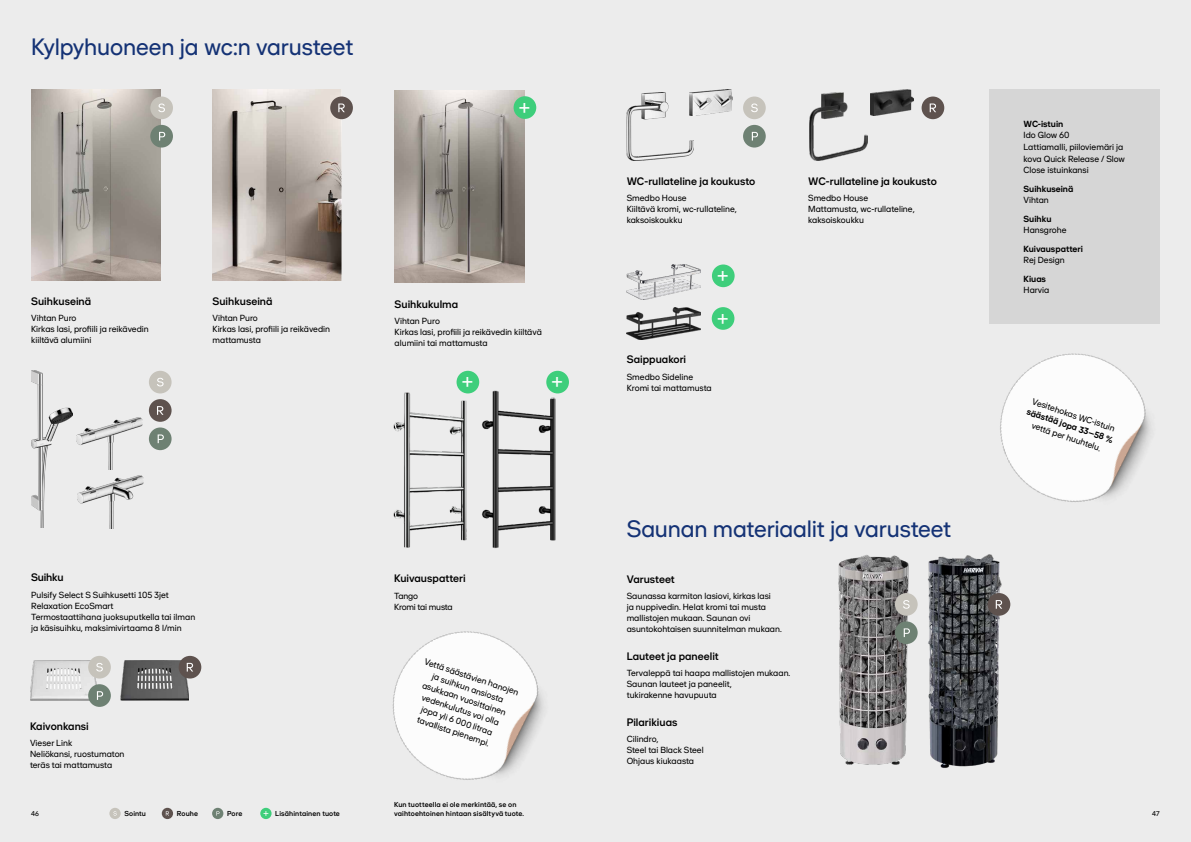
<style>
.page{position:relative;width:1191px;height:842px;background:#ececec}
.page>*{position:absolute;margin:0;border:0;box-sizing:border-box;transform-origin:0 0}
.t1{font:24px "Shape Sans";letter-spacing:-.01em;color:#143275}
.t2{font:21px "Shape Sans";color:#fff}
.t3{font:500 11px "Shape Sans";color:#000}
.t4{font:9px/11px "Shape Sans";color:#000}
.t5{font:700 9px "Shape Sans";color:#000}
.t6{font:9px/11px "Shape Sans";letter-spacing:-.02em;color:#000}
.t7{font:500 7.3px "Shape Sans";letter-spacing:.015em;color:#000}
.t8{font:7px "Shape Sans Display";color:#000}
</style>
<div class="page">
<img style="left:627px;top:307px;width:73px;height:32px">
<div style="left:712px;top:264px;width:22px;height:23px;background:#3ece7b;border-radius:50%"></div>
<img style="left:627px;top:264px;width:73px;height:36px">
<img style="left:693px;top:90px;width:39px;height:25px">
<img style="left:627px;top:92px;width:66px;height:69px">
<img style="left:870px;top:90px;width:43px;height:25px">
<img style="left:809px;top:92px;width:59px;height:69px">
<img style="left:31px;top:90px;width:129px;height:191px">
<img style="left:212px;top:90px;width:129px;height:191px">
<div style="left:150px;top:97px;width:23px;height:22px;background:#c6c3bb;border-radius:50%"></div>
<svg style="left:158px;top:104px;width:7px;height:8px"></svg>
<div style="left:150px;top:125px;width:23px;height:23px;background:#6e8173;border-radius:50%"></div>
<svg style="left:159px;top:132px;width:6px;height:9px"></svg>
<div style="left:743px;top:97px;width:22px;height:22px;background:#c6c3bb;border-radius:50%"></div>
<svg style="left:751px;top:104px;width:6px;height:8px"></svg>
<div style="left:743px;top:125px;width:22px;height:23px;background:#6e8173;border-radius:50%"></div>
<svg style="left:752px;top:132px;width:6px;height:9px"></svg>
<div style="left:330px;top:97px;width:23px;height:22px;background:#5e524e;border-radius:50%"></div>
<svg style="left:338px;top:104px;width:7px;height:8px"></svg>
<div style="left:921px;top:97px;width:23px;height:22px;background:#5e524e;border-radius:50%"></div>
<svg style="left:929px;top:104px;width:7px;height:8px"></svg>
<img style="left:392px;top:631px;width:152px;height:149px">
<img style="left:1000px;top:315px;width:160px;height:187px">
<div style="left:260px;top:808px;width:11px;height:11px;background:#3ece7b;border-radius:50%"></div>
<svg style="left:263px;top:811px;width:5px;height:5px"></svg>
<div style="left:109px;top:808px;width:12px;height:11px;background:#c6c3bb;border-radius:50%"></div>
<svg style="left:113px;top:811px;width:4px;height:5px"></svg>
<svg style="left:212px;top:808px;width:11px;height:11px"></svg>
<div style="left:162px;top:808px;width:11px;height:11px;background:#5e524e;border-radius:50%"></div>
<svg style="left:166px;top:811px;width:3px;height:5px"></svg>
<div style="left:711px;top:307px;width:23px;height:23px;background:#3ece7b;border-radius:50%"></div>
<img style="left:121px;top:661px;width:68px;height:39px">
<img style="left:30px;top:661px;width:68px;height:39px">
<img style="left:482px;top:390px;width:75px;height:159px">
<img style="left:393px;top:391px;width:74px;height:157px">
<div style="left:546px;top:371px;width:23px;height:22px;background:#3ece7b;border-radius:50%"></div>
<div style="left:456px;top:371px;width:23px;height:22px;background:#3ece7b;border-radius:50%"></div>
<div style="left:88px;top:656px;width:23px;height:22px;background:#c6c3bb;border-radius:50%"></div>
<svg style="left:96px;top:663px;width:7px;height:8px"></svg>
<div style="left:88px;top:684px;width:23px;height:23px;background:#6e8173;border-radius:50%"></div>
<svg style="left:97px;top:691px;width:6px;height:9px"></svg>
<div style="left:179px;top:656px;width:22px;height:22px;background:#5e524e;border-radius:50%"></div>
<svg style="left:187px;top:663px;width:6px;height:8px"></svg>
<div style="left:149px;top:371px;width:23px;height:22px;background:#c6c3bb;border-radius:50%"></div>
<svg style="left:157px;top:378px;width:7px;height:8px"></svg>
<div style="left:149px;top:427px;width:23px;height:23px;background:#6e8173;border-radius:50%"></div>
<svg style="left:158px;top:434px;width:6px;height:9px"></svg>
<div style="left:149px;top:399px;width:23px;height:23px;background:#5e524e;border-radius:50%"></div>
<svg style="left:157px;top:406px;width:6px;height:9px"></svg>
<img style="left:31px;top:371px;width:41px;height:156px">
<img style="left:77px;top:418px;width:65px;height:52px">
<img style="left:77px;top:476px;width:66px;height:52px">
<img style="left:927px;top:554px;width:84px;height:214px">
<img style="left:838px;top:555px;width:80px;height:210px">
<div style="left:895px;top:593px;width:22px;height:23px;background:#c6c3bb;border-radius:50%"></div>
<svg style="left:903px;top:600px;width:6px;height:9px"></svg>
<div style="left:895px;top:621px;width:22px;height:23px;background:#6e8173;border-radius:50%"></div>
<svg style="left:903px;top:628px;width:7px;height:9px"></svg>
<div style="left:987px;top:593px;width:23px;height:23px;background:#5e524e;border-radius:50%"></div>
<svg style="left:995px;top:600px;width:7px;height:9px"></svg>
<div style="left:989px;top:89px;width:170px;height:235px;background:#d6d6d6"></div>
<img style="left:395px;top:90px;width:130px;height:193px">
<div style="left:513px;top:96px;width:23px;height:23px;background:#3ece7b;border-radius:50%"></div>
<h1 class="t1" style="left:31px;top:32px;width:324px">Kylpyhuoneen ja wc:n varusteet</h1>
<h2 class="t2" style="left:519px;top:95px;width:13px">+</h2>
<p class="t3" style="left:31px;top:294px;width:62px">Suihkuseinä</p>
<p class="t4" style="left:31px;top:312px;width:119px">Vihtan Puro<br>Kirkas lasi, profiili ja reikävedin kiiltävä alumiini</p>
<p class="t3" style="left:212px;top:294px;width:62px">Suihkuseinä</p>
<p class="t4" style="left:212px;top:312px;width:119px">Vihtan Puro<br>Kirkas lasi, profiili ja reikävedin mattamusta</p>
<p class="t3" style="left:394px;top:297px;width:65px">Suihkukulma</p>
<p class="t4" style="left:394px;top:315px;width:149px">Vihtan Puro<br>Kirkas lasi, profiili ja reikävedin kiiltävä alumiini tai mattamusta</p>
<h2 class="t2" style="left:462px;top:369px;width:13px">+</h2>
<h2 class="t2" style="left:551px;top:369px;width:13px">+</h2>
<p class="t3" style="left:31px;top:571px;width:34px">Suihku</p>
<p class="t4" style="left:31px;top:589px;width:166px">Pulsify Select S Suihkusetti 105 3jet Relaxation EcoSmart<br>Termostaattihana juoksuputkella tai ilman ja käsisuihku, maksimivirtaama 8 l/min</p>
<p class="t3" style="left:30px;top:719px;width:60px">Kaivonkansi</p>
<p class="t4" style="left:30px;top:737px;width:96px">Vieser Link<br>Neliökansi, ruostumaton teräs tai mattamusta</p>
<p class="t3" style="left:394px;top:572px;width:73px">Kuivauspatteri</p>
<p class="t6" style="left:394px;top:590px;width:60px">Tango<br>Kromi tai musta</p>
<p class="t4" style="left:426px;top:656px;width:100px;line-height:11.5px;text-align:center;rotate:18deg">Vettä säästävien hanojen ja suihkun ansiosta asukkaan vuosittainen vedenkulutus voi olla jopa yli 6 000 litraa tavallista pienempi.</p>
<p class="t7" style="left:394px;top:800px;width:124px">Kun tuotteella ei ole merkintää, se on</p>
<p class="t3" style="left:626px;top:174px;width:130px">WC-rullateline ja koukusto</p>
<p class="t4" style="left:626px;top:193px;width:112px">Smedbo House<br>Kiiltävä kromi, wc-rullateline, kaksoiskoukku</p>
<h2 class="t2" style="left:717px;top:263px;width:13px">+</h2>
<h2 class="t2" style="left:717px;top:305px;width:13px">+</h2>
<p class="t3" style="left:627px;top:353px;width:61px">Saippuakori</p>
<p class="t4" style="left:627px;top:371px;width:86px">Smedbo Sideline<br>Kromi tai mattamusta</p>
<p class="t3" style="left:808px;top:174px;width:130px">WC-rullateline ja koukusto</p>
<p class="t4" style="left:808px;top:193px;width:108px">Smedbo House<br>Mattamusta, wc-rullateline, kaksoiskoukku</p>
<h1 class="t1" style="left:626px;top:514px;width:326px">Saunan materiaalit ja varusteet</h1>
<p class="t3" style="left:626px;top:572px;width:50px">Varusteet</p>
<p class="t4" style="left:626px;top:590px;width:157px">Saunassa karmiton lasiovi, kirkas lasi<br>ja nuppivedin. Helat kromi tai musta mallistojen mukaan. Saunan ovi asuntokohtaisen suunnitelman mukaan.</p>
<p class="t3" style="left:626px;top:649px;width:94px">Lauteet ja paneelit</p>
<p class="t4" style="left:626px;top:667px;width:165px">Tervaleppä tai haapa mallistojen mukaan.<br>Saunan lauteet ja paneelit,<br>tukirakenne havupuuta</p>
<p class="t3" style="left:626px;top:715px;width:52px">Pilarikiuas</p>
<p class="t4" style="left:626px;top:733px;width:78px">Cilindro,<br>Steel tai Black Steel<br>Ohjaus kiukaasta</p>
<p class="t5" style="left:1023px;top:118px;width:41px">WC-istuin</p>
<p class="t4" style="left:1023px;top:129px;width:103px;line-height:11.5px">Ido Glow 60<br>Lattiamalli, piiloviemäri ja kova Quick Release / Slow<br>Close istuinkansi</p>
<p class="t5" style="left:1023px;top:183px;width:51px">Suihkuseinä</p>
<p class="t4" style="left:1023px;top:194px;width:27px">Vihtan</p>
<p class="t5" style="left:1023px;top:213px;width:29px">Suihku</p>
<p class="t4" style="left:1023px;top:224px;width:44px">Hansgrohe</p>
<p class="t5" style="left:1023px;top:243px;width:61px">Kuivauspatteri</p>
<p class="t4" style="left:1023px;top:254px;width:43px">Rej Design</p>
<p class="t5" style="left:1023px;top:273px;width:24px">Kiuas</p>
<p class="t4" style="left:1023px;top:285px;width:27px">Harvia</p>
<p class="t4" style="left:1034px;top:396px;width:88px;rotate:18deg">Vesitehokas WC-istuin</p>
<p class="t5" style="left:1028px;top:406px;width:92px;rotate:18deg">säästää jopa 33–58 %</p>
<p class="t4" style="left:1033px;top:420px;width:74px;rotate:18deg">vettä per huuhtelu.</p>
<p class="t7" style="left:124px;top:809px;width:23px">Sointu</p>
<p class="t7" style="left:227px;top:809px;width:17px">Pore</p>
<p class="t7" style="left:275px;top:809px;width:66px">Lisähintainen tuote</p>
<p class="t7" style="left:177px;top:809px;width:23px">Rouhe</p>
<p class="t7" style="left:394px;top:809px;width:131px">vaihtoehtoinen hintaan sisältyvä tuote.</p>
<p class="t8" style="left:31px;top:809px;width:9px">46</p>
<p class="t8" style="left:1152px;top:809px;width:9px">47</p>
</div>
